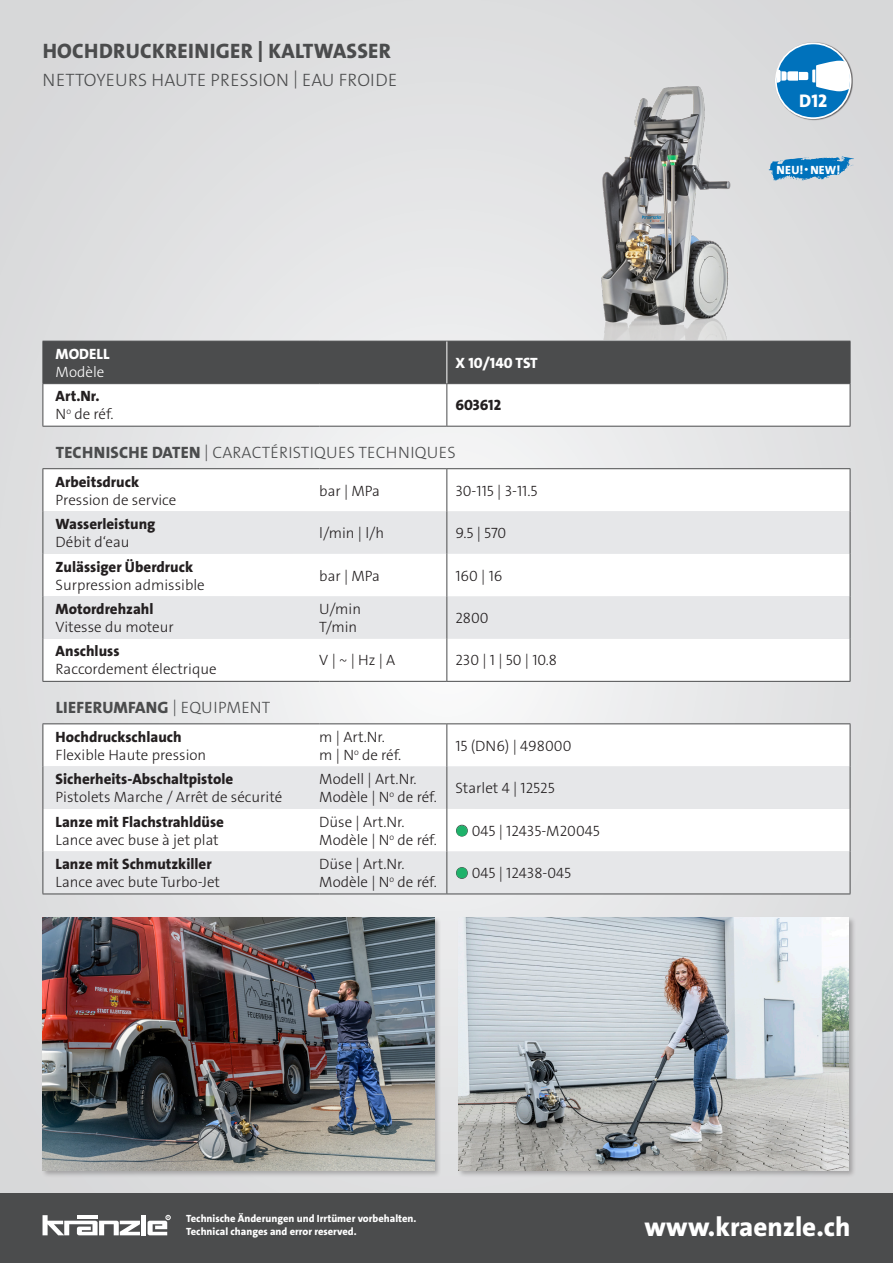
<style>
.page{position:relative;width:893px;height:1263px;background:#fff}
.page>*{position:absolute;margin:0;border:0;box-sizing:border-box;transform-origin:0 0}
.t1{font:27px "The Sans LP8 Ex Bld";color:#fff}
.t2{font:21px "The Sans LP8 Ex Bld";letter-spacing:.015em;color:#4b4c4d}
.t3{font:18.45px "The Sans LP8 Ex Bld";color:#fff}
.t4{font:18px "The Sans LP3 Lig";letter-spacing:.015em;color:#4b4c4d}
.t5{font:16.5px "The Sans LP3 Lig";letter-spacing:.015em;color:#4b4c4d}
.t6{font:16.5px "The Sans LP8 Ex Bld";letter-spacing:.015em;color:#4b4c4d}
.t7{font:15px "The Sans LP3 Lig";color:#231f20}
.t8{font:15px "The Sans LP8 Ex Bld";color:#231f20}
.t9{font:15px "The Sans LP8 Ex Bld";color:#fff}
.t10{font:15px "The Sans LP3 Lig";color:#fff}
.t11{font:12px "The Sans LP8 Ex Bld";letter-spacing:.02em;color:#fff}
.t12{font:10.5px "The Sans LP8 Ex Bld";color:#fff}
.s1{font-family:"The Sans LP8 Ex Bld"}
.s2{font-family:"The Sans LP3 Lig"}
.s3{color:#4b4c4d}
.s4{font-size:9px}
</style>
<div class="page">
<div style="left:0;top:0;width:893px;height:1247px;background:linear-gradient(to right,#dfdfe1,#dddddf)"></div>
<div style="left:0;top:1193px;width:893px;height:70px;background:#4b4c4d"></div>
<svg style="left:43px;top:1215px;width:97px;height:20px"></svg>
<div style="left:141px;top:1215px;width:5px;height:20px;background:#fff"></div>
<svg style="left:148px;top:1215px;width:22px;height:20px"></svg>
<div style="left:775px;top:42px;width:78px;height:79px;background:#231f20;opacity:.65"></div>
<div style="left:776px;top:43px;width:75px;height:75px;background:#0072bc;border-radius:50%"></div>
<div style="left:775px;top:43px;width:76px;height:76px;border:2px solid #fff;border-radius:50%"></div>
<svg style="left:776px;top:61px;width:74px;height:30px"></svg>
<div style="left:44px;top:342px;width:806px;height:41px;background:#4b4c4d"></div>
<svg style="left:43px;top:384px;width:807px;height:127px"></svg>
<svg style="left:43px;top:511px;width:807px;height:382px;fill:#eaebec"></svg>
<hr style="left:43px;top:341px;width:276px;height:1px;background:#4b4c4d">
<hr style="left:319px;top:341px;width:128px;height:1px;background:#4b4c4d">
<hr style="left:447px;top:341px;width:403px;height:1px;background:#4b4c4d">
<hr style="left:43px;top:383px;width:276px;height:1px;background:#4b4c4d">
<hr style="left:319px;top:383px;width:128px;height:1px;background:#4b4c4d">
<hr style="left:447px;top:383px;width:403px;height:1px;background:#4b4c4d">
<hr style="left:43px;top:426px;width:276px;height:1px;background:#4b4c4d">
<hr style="left:319px;top:426px;width:128px;height:1px;background:#4b4c4d">
<hr style="left:447px;top:426px;width:403px;height:1px;background:#4b4c4d">
<hr style="left:43px;top:468px;width:276px;height:1px;background:#4b4c4d">
<hr style="left:319px;top:468px;width:128px;height:1px;background:#4b4c4d">
<hr style="left:447px;top:468px;width:403px;height:1px;background:#4b4c4d">
<hr style="left:43px;top:681px;width:276px;height:1px;background:#4b4c4d">
<hr style="left:319px;top:681px;width:128px;height:1px;background:#4b4c4d">
<hr style="left:447px;top:681px;width:403px;height:1px;background:#4b4c4d">
<hr style="left:43px;top:723px;width:276px;height:1px;background:#4b4c4d">
<hr style="left:319px;top:723px;width:128px;height:1px;background:#4b4c4d">
<hr style="left:447px;top:723px;width:403px;height:1px;background:#4b4c4d">
<hr style="left:43px;top:341px;width:1px;height:42px;background:#4b4c4d">
<hr style="left:43px;top:384px;width:1px;height:42px;background:#4b4c4d">
<hr style="left:43px;top:469px;width:1px;height:42px;background:#4b4c4d">
<hr style="left:43px;top:511px;width:1px;height:43px;background:#4b4c4d">
<hr style="left:43px;top:554px;width:1px;height:42px;background:#4b4c4d">
<hr style="left:43px;top:596px;width:1px;height:43px;background:#4b4c4d">
<hr style="left:43px;top:639px;width:1px;height:42px;background:#4b4c4d">
<hr style="left:446px;top:469px;width:1px;height:42px;background:#4b4c4d">
<hr style="left:850px;top:469px;width:1px;height:42px;background:#4b4c4d">
<hr style="left:446px;top:511px;width:1px;height:43px;background:#4b4c4d">
<hr style="left:850px;top:511px;width:1px;height:43px;background:#4b4c4d">
<hr style="left:446px;top:554px;width:1px;height:42px;background:#4b4c4d">
<hr style="left:850px;top:554px;width:1px;height:42px;background:#4b4c4d">
<hr style="left:446px;top:596px;width:1px;height:43px;background:#4b4c4d">
<hr style="left:850px;top:596px;width:1px;height:43px;background:#4b4c4d">
<hr style="left:446px;top:639px;width:1px;height:42px;background:#4b4c4d">
<hr style="left:850px;top:639px;width:1px;height:42px;background:#4b4c4d">
<hr style="left:43px;top:724px;width:1px;height:42px;background:#4b4c4d">
<hr style="left:43px;top:766px;width:1px;height:43px;background:#4b4c4d">
<hr style="left:43px;top:809px;width:1px;height:42px;background:#4b4c4d">
<hr style="left:43px;top:851px;width:1px;height:42px;background:#4b4c4d">
<hr style="left:446px;top:724px;width:1px;height:42px;background:#4b4c4d">
<hr style="left:850px;top:724px;width:1px;height:42px;background:#4b4c4d">
<hr style="left:446px;top:766px;width:1px;height:43px;background:#4b4c4d">
<hr style="left:850px;top:766px;width:1px;height:43px;background:#4b4c4d">
<hr style="left:446px;top:809px;width:1px;height:42px;background:#4b4c4d">
<hr style="left:850px;top:809px;width:1px;height:42px;background:#4b4c4d">
<hr style="left:446px;top:851px;width:1px;height:42px;background:#4b4c4d">
<hr style="left:850px;top:851px;width:1px;height:42px;background:#4b4c4d">
<hr style="left:446px;top:384px;width:1px;height:42px;background:#4b4c4d">
<hr style="left:850px;top:384px;width:1px;height:42px;background:#4b4c4d">
<hr style="left:446px;top:341px;width:1px;height:42px;background:#fff">
<hr style="left:850px;top:341px;width:1px;height:42px;background:#4b4c4d">
<hr style="left:43px;top:893px;width:276px;height:1px;background:#4b4c4d">
<hr style="left:319px;top:893px;width:128px;height:1px;background:#4b4c4d">
<hr style="left:447px;top:893px;width:403px;height:1px;background:#4b4c4d">
<div style="left:457px;top:916px;width:399px;height:262px;background:#231f20;opacity:.3"></div>
<img style="left:459px;top:917px;width:390px;height:253px">
<div style="left:41px;top:916px;width:401px;height:262px;background:#231f20;opacity:.3"></div>
<img style="left:43px;top:917px;width:391px;height:253px">
<img style="left:562px;top:64px;width:204px;height:275px">
<svg style="left:768px;top:156px;width:87px;height:25px;background:#549ac8"></svg>
<p class="t2" style="left:43px;top:38px;width:350px">HOCHDRUCKREINIGER | KALTWASSER</p>
<p class="t4" style="left:43px;top:68px;width:356px">NETTOYEURS HAUTE PRESSION | EAU FROIDE</p>
<p class="t9" style="left:56px;top:344px;width:55px">MODELL</p>
<p class="t10" style="left:56px;top:362px;width:50px">Modèle</p>
<p class="t8" style="left:56px;top:387px;width:45px">Art.Nr.</p>
<p class="t7" style="left:56px;top:405px;width:59px">N<sup>o</sup> de réf.</p>
<p class="t9" style="left:455px;top:353px;width:84px">X 10/140 TST</p>
<p class="t8" style="left:455px;top:396px;width:47px">603612</p>
<p class="t5" style="left:56px;top:442px;width:402px"><span class="s1">TECHNISCHE DATEN</span> | CARACTÉRISTIQUES TECHNIQUES</p>
<p class="t8" style="left:56px;top:472px;width:85px">Arbeitsdruck</p>
<p class="t7" style="left:56px;top:490px;width:122px">Pression de service</p>
<p class="t7" style="left:319px;top:481px;width:62px">bar | MPa</p>
<p class="t7" style="left:455px;top:481px;width:84px">30-115 | 3-11.5</p>
<p class="t8" style="left:56px;top:514px;width:101px">Wasserleistung</p>
<p class="t7" style="left:56px;top:532px;width:75px">Débit d‘eau</p>
<p class="t7" style="left:319px;top:523px;width:66px">l/min | l/h</p>
<p class="t7" style="left:455px;top:523px;width:52px">9.5 | 570</p>
<p class="t8" style="left:56px;top:557px;width:139px">Zulässiger Überdruck</p>
<p class="t7" style="left:56px;top:575px;width:151px">Surpression admissible</p>
<p class="t7" style="left:319px;top:566px;width:62px">bar | MPa</p>
<p class="t7" style="left:455px;top:566px;width:49px">160 | 16</p>
<p class="t8" style="left:56px;top:599px;width:99px">Motordrehzahl</p>
<p class="t7" style="left:56px;top:617px;width:120px">Vitesse du moteur</p>
<p class="t8" style="left:56px;top:642px;width:65px">Anschluss</p>
<p class="t7" style="left:56px;top:660px;width:163px">Raccordement électrique</p>
<p class="t6" style="left:56px;top:697px;width:216px">LIEFERUMFANG <span class="s2">| EQUIPMENT</span></p>
<p class="t8" style="left:56px;top:727px;width:128px">Hochdruckschlauch</p>
<p class="t7" style="left:56px;top:745px;width:152px">Flexible Haute pression</p>
<p class="t8" style="left:56px;top:769px;width:179px">Sicherheits-Abschaltpistole</p>
<p class="t7" style="left:56px;top:787px;width:228px">Pistolets Marche / Arrêt de sécurité</p>
<p class="t8" style="left:56px;top:812px;width:170px">Lanze mit Flachstrahldüse</p>
<p class="t7" style="left:56px;top:830px;width:165px">Lance avec buse à jet plat</p>
<p class="t8" style="left:56px;top:854px;width:158px">Lanze mit Schmutzkiller</p>
<p class="t7" style="left:56px;top:872px;width:166px">Lance avec bute Turbo-Jet</p>
<p class="t7" style="left:319px;top:599px;width:43px">U/min</p>
<p class="t7" style="left:319px;top:617px;width:39px">T/min</p>
<p class="t7" style="left:455px;top:608px;width:35px">2800</p>
<p class="t7" style="left:319px;top:651px;width:78px">V | ~ | Hz | A</p>
<p class="t7" style="left:455px;top:651px;width:103px">230 | 1 | 50 | 10.8</p>
<p class="t7" style="left:319px;top:727px;width:67px">m | Art.Nr.</p>
<p class="t7" style="left:319px;top:745px;width:84px">m | N<sup>o</sup> de réf.</p>
<p class="t7" style="left:319px;top:769px;width:99px">Modell | Art.Nr.</p>
<p class="t7" style="left:319px;top:787px;width:119px">Modèle | N<sup>o</sup> de réf.</p>
<p class="t7" style="left:319px;top:812px;width:87px">Düse | Art.Nr.</p>
<p class="t7" style="left:319px;top:830px;width:119px">Modèle | N<sup>o</sup> de réf.</p>
<p class="t7" style="left:319px;top:854px;width:87px">Düse | Art.Nr.</p>
<p class="t7" style="left:319px;top:872px;width:119px">Modèle | N<sup>o</sup> de réf.</p>
<p class="t7" style="left:455px;top:736px;width:118px">15 (DN6) | 498000</p>
<p class="t7" style="left:455px;top:778px;width:101px">Starlet 4 | 12525</p>
<p class="t7" style="left:455px;top:821px;width:146px"><span class="s3">●</span> 045 | 12435-M20045</p>
<p class="t7" style="left:455px;top:863px;width:117px"><span class="s3">●</span> 045 | 12438-045</p>
<p class="t3" style="left:799px;top:89px;width:29px">D12</p>
<p class="t11" style="left:776px;top:162px;width:65px">NEU! <span class="s4">•</span> NEW!</p>
<p class="t12" style="left:186px;top:1211px;width:232px">Technische Änderungen und Irrtümer vorbehalten.</p>
<p class="t12" style="left:186px;top:1225px;width:172px">Technical changes and error reserved.</p>
<h1 class="t1" style="left:644px;top:1209px;width:208px">www.kraenzle.ch</h1>
</div>
